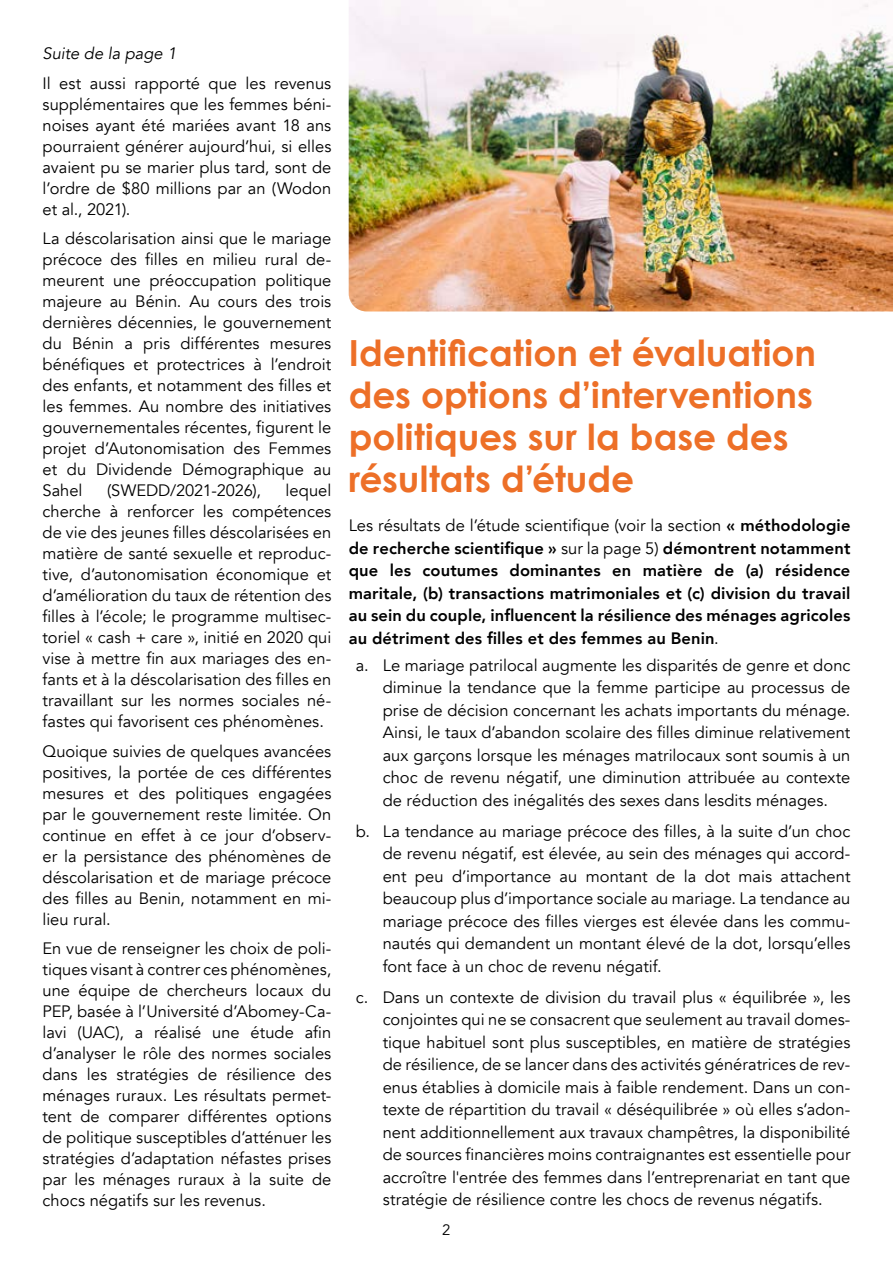
<style>
.page{position:relative;width:893px;height:1263px;background:#fff}
.page>*{position:absolute;margin:0;border:0;box-sizing:border-box;transform-origin:0 0}
.t1{font:700 36px/42px "Century Gothic";color:#ed6f27}
.t2{font:16.5px/21px "Avenir";color:#000;text-align:justify}
.t3{font:800 16.5px/22.5px "Avenir";letter-spacing:.01em;color:#000;text-align:justify}
.t4{font:italic 16.5px "Avenir";color:#000}
.t5{font:15px "Avenir";color:#000}
.s1{font-weight:400}
</style>
<div class="page">
<img style="left:349px;top:0;width:544px;height:311px">
<p class="t4" style="left:43px;top:44px;width:135px">Suite de la page 1</p>
<p class="t2" style="left:43px;top:73px;width:290px">Il est aussi rapporté que les revenus supplémentaires que les femmes béni&shy;noises ayant été mariées avant 18 ans pourraient générer aujourd’hui, si elles avaient pu se marier plus tard, sont de l’ordre de $80 millions par an (Wodon et al., 2021).</p>
<p class="t2" style="left:43px;top:228px;width:290px">La déscolarisation ainsi que le mariage précoce des filles en milieu rural de&shy;meurent une préoccupation politique majeure au Bénin. Au cours des trois dernières décennies, le gouvernement du Bénin a pris différentes mesures bénéfiques et protectrices à l’endroit des enfants, et notamment des filles et les femmes. Au nombre des initiatives gouvernementales récentes, figurent le projet d’Autonomisation des Femmes et du Dividende Démographique au Sahel</p>
<p class="t2" style="left:43px;top:480px;width:290px;text-indent:243px">lequel cherche à renforcer les compétences de vie des jeunes filles déscolarisées en matière de santé sexuelle et reproduc&shy;tive, d’autonomisation économique et d’amélioration du taux de rétention des filles à l’école; le programme multisec&shy;toriel « cash + care », initié en 2020 qui vise à mettre fin aux mariages des en&shy;fants et à la déscolarisation des filles en travaillant sur les normes sociales né&shy;fastes qui favorisent ces phénomènes.</p>
<p class="t2" style="left:43px;top:741px;width:290px">Quoique suivies de quelques avancées positives, la portée de ces différentes mesures et des politiques engagées par le gouvernement reste limitée. On continue en effet à ce jour d’observ&shy;er la persistance des phénomènes de déscolarisation et de mariage précoce des filles au Benin, notamment en mi&shy;lieu rural.</p>
<p class="t2" style="left:43px;top:938px;width:290px">En vue de renseigner les choix de poli&shy;tiques visant à contrer ces phénomènes, une équipe de chercheurs locaux du PEP, basée à l’Université d’Abomey-Ca&shy;lavi (UAC), a réalisé une étude afin d’analyser le rôle des normes sociales dans les stratégies de résilience des ménages ruraux. Les résultats permet&shy;tent de comparer différentes options de politique susceptibles d’atténuer les stratégies d’adaptation néfastes prises par les ménages ruraux à la suite de chocs négatifs sur les revenus.</p>
<p class="t2" style="left:107px;top:480px;width:155px">(SWEDD/2021-2026),</p>
<h1 class="t1" style="left:349px;top:331px;width:469px">Identification et évaluation des options d’interventions politiques sur la base des résultats d’étude</h1>
<p class="t3" style="left:349px;top:514px;width:503px"><span class="s1">Les résultats de l’étude scientifique (voir la section</span> « méthodologie de recherche scientifique » <span class="s1">sur la page 5)</span> démontrent notamment que les coutumes dominantes en matière de (a) résidence maritale, (b) transactions matrimoniales et (c) division du travail au sein du couple, influencent la résilience des ménages agricoles au détriment des filles et des femmes au Benin<span class="s1">.</span></p>
<p class="t2" style="left:383px;top:654px;width:469px;line-height:22.5px;text-indent:-27px">a. Le mariage patrilocal augmente les disparités de genre et donc diminue la tendance que la femme participe au processus de prise de décision concernant les achats importants du ménage.<br>Ainsi, le taux d’abandon scolaire des filles diminue relativement aux garçons lorsque les ménages matrilocaux sont soumis à un choc de revenu négatif, une diminution attribuée au contexte de réduction des inégalités des sexes dans lesdits ménages.</p>
<p class="t2" style="left:383px;top:820px;width:469px;line-height:22.5px;text-indent:-27px">b. La tendance au mariage précoce des filles, à la suite d’un choc de revenu négatif, est élevée, au sein des ménages qui accord&shy;ent peu d’importance au montant de la dot mais attachent beaucoup plus d’importance sociale au mariage. La tendance au mariage précoce des filles vierges est élevée dans les commu&shy;nautés qui demandent un montant élevé de la dot, lorsqu’elles font face à un choc de revenu négatif.</p>
<p class="t2" style="left:383px;top:986px;width:469px;line-height:22.5px;text-indent:-27px">c. Dans un contexte de division du travail plus « équilibrée », les conjointes qui ne se consacrent que seulement au travail domes&shy;tique habituel sont plus susceptibles, en matière de stratégies de résilience, de se lancer dans des activités génératrices de rev&shy;enus établies à domicile mais à faible rendement. Dans un con&shy;texte de répartition du travail « déséquilibrée » où elles s’adon&shy;nent additionnellement aux travaux champêtres, la disponibilité de sources financières moins contraignantes est essentielle pour accroître l'entrée des femmes dans l’entreprenariat en tant que stratégie de résilience contre les chocs de revenus négatifs.</p>
<p class="t5" style="left:442px;top:1221px;width:10px">2</p>
</div>
